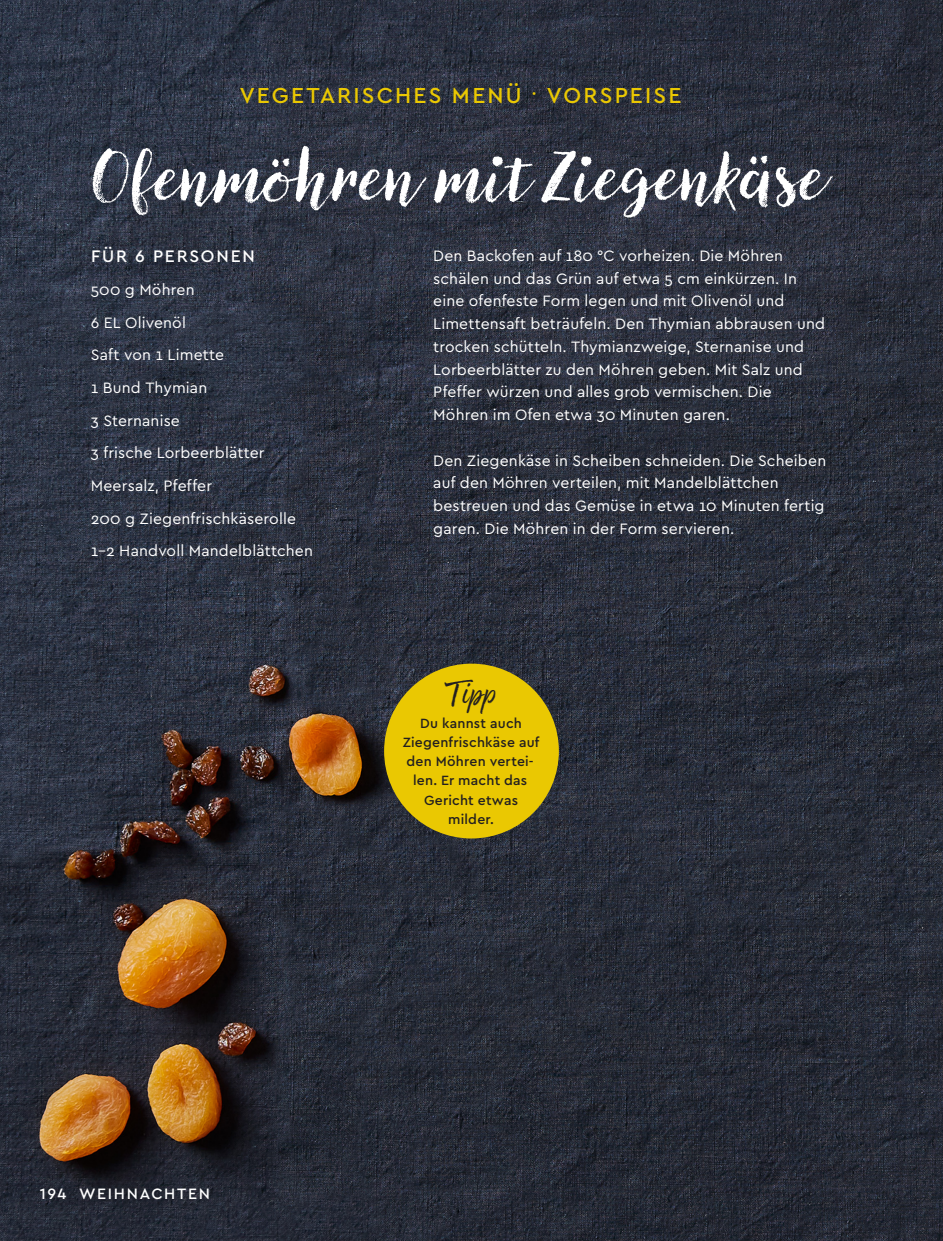
<style>
.page{position:relative;width:943px;height:1241px;background:#fff}
.page>*{position:absolute;margin:0;border:0;box-sizing:border-box;transform-origin:0 0}
.Rezept_-_Name{font:70px "Canvas Script";color:#fff}
.Rezept_-_Tipp-Ü{font:38.5px "Good Karma";color:#231f20}
.Rezept_-_Für_xxxx{font:500 22.75px "Cera PRO";letter-spacing:.095em;color:#eac802}
.Rezept_-_Für_xxxx-2{font:500 17.5px "Cera PRO";letter-spacing:.105em;color:#fff}
.Rezept_-_Zubereitung{font:15.75px/22.8px "Cera PRO";letter-spacing:.01em;color:#fff}
.Rezept_-_Zutaten{font:15.75px "Cera PRO";letter-spacing:.01em;color:#fff}
.t1{font:500 15.75px "Cera PRO";letter-spacing:.105em;color:#fff}
.Rezept_-_Tipp-Ü-2{font:500 14px/19.2px "Cera PRO";letter-spacing:.015em;color:#231f20;text-align:center}
</style>
<div class="page">
<img style="left:0;top:0;width:943px;height:1240px">
<div style="left:384px;top:663px;width:175px;height:175px;background:#eac802;border-radius:50%"></div>
<p class="Rezept_-_Für_xxxx" style="left:240px;top:80px;width:443px">VEGETARISCHES MENÜ . VORSPEISE</p>
<p class="Rezept_-_Name" style="left:93px;top:133px;width:735px">Ofenmöhren mit Ziegenkäse</p>
<p class="Rezept_-_Für_xxxx-2" style="left:91px;top:245px;width:165px">FÜR 6 PERSONEN</p>
<p class="Rezept_-_Zutaten" style="left:91px;top:279px;width:105px">500 g Möhren</p>
<p class="Rezept_-_Zutaten" style="left:91px;top:312px;width:97px">6 EL Olivenöl</p>
<p class="Rezept_-_Zutaten" style="left:91px;top:344px;width:135px">Saft von 1 Limette</p>
<p class="Rezept_-_Zutaten" style="left:91px;top:377px;width:118px">1 Bund Thymian</p>
<p class="Rezept_-_Zutaten" style="left:91px;top:410px;width:91px">3 Sternanise</p>
<p class="Rezept_-_Zutaten" style="left:91px;top:442px;width:175px">3 frische Lorbeerblätter</p>
<p class="Rezept_-_Zutaten" style="left:91px;top:475px;width:123px">Meersalz, Pfeffer</p>
<p class="Rezept_-_Zutaten" style="left:91px;top:508px;width:207px">200 g Ziegenfrischkäserolle</p>
<p class="Rezept_-_Zutaten" style="left:91px;top:540px;width:224px">1–2 Handvoll Mandelblättchen</p>
<p class="Rezept_-_Zubereitung" style="left:433px;top:243px;width:393px">Den Backofen auf 180 °C vorheizen. Die Möhren schälen und das Grün auf etwa 5 cm einkürzen. In eine ofenfeste Form legen und mit Olivenöl und Limettensaft beträufeln. Den Thymian abbrausen und trocken schütteln. Thymianzweige, Sternanise und Lorbeerblätter zu den Möhren geben. Mit Salz und Pfeffer würzen und alles grob vermischen. Die Möhren im Ofen etwa 30 Minuten garen.</p>
<p class="Rezept_-_Zubereitung" style="left:433px;top:448px;width:394px">Den Ziegenkäse in Scheiben schneiden. Die Scheiben auf den Möhren verteilen, mit Mandelblättchen bestreuen und das Gemüse in etwa 10 Minuten fertig garen. Die Möhren in der Form servieren.</p>
<p class="t1" style="left:40px;top:1182px;width:171px">194 WEIHNACHTEN</p>
<p class="Rezept_-_Tipp-Ü" style="left:445px;top:670px;width:52px">Tipp</p>
<p class="Rezept_-_Tipp-Ü-2" style="left:402px;top:712px;width:138px">Du kannst auch<br>Ziegenfrischkäse auf den Möhren vertei&shy;len. Er macht das<br>Gericht etwas milder.</p>
</div>
